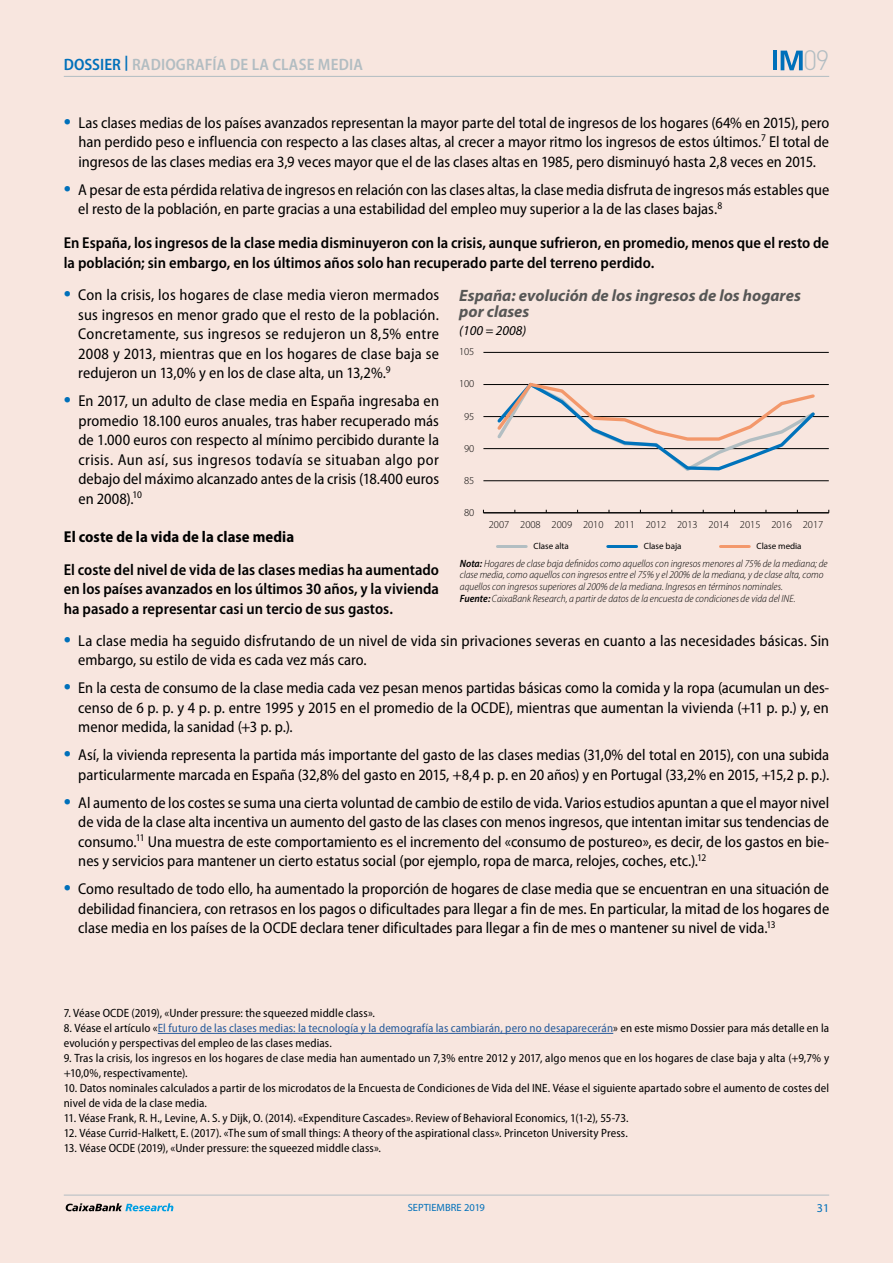
<style>
.page{position:relative;width:893px;height:1263px;background:#fff}
.page>*{position:absolute;margin:0;border:0;box-sizing:border-box;transform-origin:0 0}
.t1{font:300 27.6px "DIN Pro";color:#b2bdc2}
.t2{font:italic 700 16.5px/16.5px "Myriad Pro";color:#575756}
.t3{font:600 semi-condensed 16.5px "Myriad Pro";letter-spacing:.01em;color:#b2bdc2}
.t4{font:semi-condensed 15.75px/19.5px "Myriad Pro";color:#000;text-align:justify}
.t5{font:600 semi-condensed 15.75px/19.5px "Myriad Pro";color:#000}
.t6{font:700 semi-condensed 15.75px "Myriad Pro";letter-spacing:.005em;color:#000}
.t7{font:italic 13.5px "Myriad Pro";color:#000}
.t8{font:semi-condensed 12px/15px "Myriad Pro";letter-spacing:.01em;color:#000}
.t9{font:12px "Myriad Pro";color:#0070ba}
.t10{font:italic 300 semi-condensed 10.5px/11.7px "Myriad Pro";color:#000}
.t11{font:300 10.5px "Myriad Pro";color:#000}
.t12{font:10.5px "Myriad Pro";color:#0070ba}
.t13{font:9px "Myriad Pro";color:#000}
.s1{color:#0070ba}
.s2{font-weight:600;font-size:24px;color:#0070ba}
.s3{font-weight:600}
.s4{color:#275b9b}
</style>
<div class="page">
<div style="left:1px;top:0;width:892px;height:1263px;background:#f8e6df"></div>
<hr style="left:64px;top:76px;width:765px;height:1px;background:#b2bdc2">
<hr style="left:64px;top:1195px;width:765px;height:1px;background:#b2bdc2">
<svg style="left:66px;top:1203px;width:107px;height:8px"></svg>
<svg style="left:781px;top:51px;width:22px;height:19px"></svg>
<hr style="left:773px;top:51px;width:4px;height:19px;background:#0070ba">
<hr style="left:158px;top:1033px;width:455px;height:1px;background:#275b9b">
<hr style="left:483px;top:480px;width:346px;height:1px;background:#000">
<hr style="left:483px;top:448px;width:346px;height:1px;background:#000">
<hr style="left:483px;top:416px;width:346px;height:1px;background:#000">
<hr style="left:483px;top:384px;width:346px;height:1px;background:#000">
<hr style="left:483px;top:352px;width:346px;height:1px;background:#000">
<hr style="left:483px;top:512px;width:346px;height:1px;background:#000">
<svg style="left:494px;top:382px;width:324px;height:89px"></svg>
<hr style="left:497px;top:545px;width:29px;height:3px;background:#b2bec2">
<hr style="left:608px;top:545px;width:29px;height:3px;background:#0073bb">
<hr style="left:720px;top:545px;width:29px;height:3px;background:#f3986b">
<p class="t3" style="left:64px;top:55px;width:301px"><span class="s1">DOSSIER</span> <sup>|</sup> RADIOGRAFÍA DE LA CLASE MEDIA</p>
<h1 class="t1" style="left:803px;top:42px;width:28px">09</h1>
<p class="t4" style="left:78px;top:113px;width:752px;text-indent:-15px"><span class="s2">•</span> Las clases medias de los países avanzados representan la mayor parte del total de ingresos de los hogares (64% en 2015), pero han perdido peso e influencia con respecto a las clases altas, al crecer a mayor ritmo los ingresos de estos últimos.<sup>7</sup> El total de ingresos de las clases medias era 3,9 veces mayor que el de las clases altas en 1985, pero disminuyó hasta 2,8 veces en 2015.</p>
<p class="t4" style="left:78px;top:180px;width:752px;text-indent:-15px"><span class="s2">•</span> A pesar de esta pérdida relativa de ingresos en relación con las clases altas, la clase media disfruta de ingresos más estables que el resto de la población, en parte gracias a una estabilidad del empleo muy superior a la de las clases bajas.<sup>8</sup></p>
<p class="t5" style="left:64px;top:234px;width:767px">En España, los ingresos de la clase media disminuyeron con la crisis, aunque sufrieron, en promedio, menos que el resto de la población; sin embargo, en los últimos años solo han recuperado parte del terreno perdido.</p>
<p class="t4" style="left:78px;top:285px;width:362px;text-indent:-15px"><span class="s2">•</span> Con la crisis, los hogares de clase media vieron mermados sus ingresos en menor grado que el resto de la población.<br>Concretamente, sus ingresos se redujeron un 8,5% entre 2008 y 2013, mientras que en los hogares de clase baja se redujeron un 13,0% y en los de clase alta, un 13,2%.<sup>9</sup></p>
<p class="t4" style="left:78px;top:391px;width:362px;text-indent:-15px"><span class="s2">•</span> En 2017, un adulto de clase media en España ingresaba en promedio 18.100 euros anuales, tras haber recuperado más de 1.000 euros con respecto al mínimo percibido durante la crisis. Aun así, sus ingresos todavía se situaban algo por debajo del máximo alcanzado antes de la crisis (18.400 euros en 2008).<sup>10</sup></p>
<p class="t6" style="left:64px;top:528px;width:232px">El coste de la vida de la clase media</p>
<p class="t5" style="left:64px;top:560px;width:377px;text-align:justify">El coste del nivel de vida de las clases medias ha aumentado en los países avanzados en los últimos 30 años, y la vivienda ha pasado a representar casi un tercio de sus gastos.</p>
<p class="t4" style="left:78px;top:631px;width:752px;text-indent:-15px"><span class="s2">•</span> La clase media ha seguido disfrutando de un nivel de vida sin privaciones severas en cuanto a las necesidades básicas. Sin embargo, su estilo de vida es cada vez más caro.</p>
<p class="t4" style="left:78px;top:679px;width:752px;text-indent:-15px"><span class="s2">•</span> En la cesta de consumo de la clase media cada vez pesan menos partidas básicas como la comida y la ropa (acumulan un des&shy;censo de 6 p. p. y 4 p. p. entre 1995 y 2015 en el promedio de la OCDE), mientras que aumentan la vivienda (+11 p. p.) y, en menor medida, la sanidad (+3 p. p.).</p>
<p class="t4" style="left:64px;top:746px;width:767px;text-align:right"><span class="s2">•</span> Así, la vivienda representa la partida más importante del gasto de las clases medias (31,0% del total en 2015), con una subida particularmente marcada en España (32,8% del gasto en 2015, +8,4 p. p. en 20 años) y en Portugal (33,2% en 2015, +15,2 p. p.).</p>
<p class="t4" style="left:78px;top:793px;width:752px;text-indent:-15px"><span class="s2">•</span> Al aumento de los costes se suma una cierta voluntad de cambio de estilo de vida. Varios estudios apuntan a que el mayor nivel de vida de la clase alta incentiva un aumento del gasto de las clases con menos ingresos, que intentan imitar sus tendencias de consumo.<sup>11</sup> Una muestra de este comportamiento es el incremento del «consumo de postureo», es decir, de los gastos en bie&shy;nes y servicios para mantener un cierto estatus social (por ejemplo, ropa de marca, relojes, coches, etc.).<sup>12</sup></p>
<p class="t4" style="left:78px;top:880px;width:752px;text-indent:-15px"><span class="s2">•</span> Como resultado de todo ello, ha aumentado la proporción de hogares de clase media que se encuentran en una situación de debilidad financiera, con retrasos en los pagos o dificultades para llegar a fin de mes. En particular, la mitad de los hogares de clase media en los países de la OCDE declara tener dificultades para llegar a fin de mes o mantener su nivel de vida.<sup>13</sup></p>
<p class="t2" style="left:459px;top:286px;width:343px">España: evolución de los ingresos de los hogares por clases</p>
<p class="t7" style="left:459px;top:322px;width:69px">(100 = 2008)</p>
<p class="t11" style="left:459px;top:346px;width:17px">105</p>
<p class="t11" style="left:459px;top:378px;width:17px">100</p>
<p class="t11" style="left:464px;top:410px;width:12px">95</p>
<p class="t11" style="left:464px;top:442px;width:12px">90</p>
<p class="t11" style="left:464px;top:474px;width:12px">85</p>
<p class="t11" style="left:464px;top:506px;width:12px">80</p>
<p class="t11" style="left:489px;top:519px;width:336px">2007 2008 2009 2010 2011 2012 2013 2014 2015 2016 2017</p>
<p class="t13" style="left:533px;top:540px;width:37px">Clase alta</p>
<p class="t13" style="left:644px;top:540px;width:39px">Clase baja</p>
<p class="t13" style="left:757px;top:540px;width:47px">Clase media</p>
<p class="t10" style="left:460px;top:557px;width:369px"><span class="s3">Nota:</span> Hogares de clase baja definidoscomo aquellos con ingresos menores al 75% de la mediana; de clase media,como aquellos con ingresos entre el 75% y el 200% de la mediana,y de clase alta, como aquelloscon ingresos superiores al 200% de la mediana. Ingresosen términos nominales.<br><span class="s3">Fuente:</span> CaixaBank Research, a partir de datos de la encuesta de condiciones de vida del INE.</p>
<p class="t8" style="left:64px;top:1006px;width:313px">7. Véase OCDE (2019), «Under pressure: the squeezed middle class».</p>
<p class="t8" style="left:64px;top:1021px;width:767px">8. Véase el artículo «<span class="s4">El futuro de las clases medias: la tecnología y la demografía las cambiarán, pero no desaparecerán</span>» en este mismo Dossier para más detalle en la evolución y perspectivas del empleo de las clases medias.</p>
<p class="t8" style="left:64px;top:1051px;width:767px">9. Tras la crisis, los ingresos en los hogares de clase media han aumentado un 7,3% entre 2012 y 2017, algo menos que en los hogares de clase baja y alta (+9,7% y +10,0%, respectivamente).</p>
<p class="t8" style="left:64px;top:1081px;width:767px">10. Datos nominales calculados a partir de los microdatos de la Encuesta de Condiciones de Vida del INE. Véase el siguiente apartado sobre el aumento de costes del nivel de vida de la clase media.</p>
<p class="t8" style="left:64px;top:1111px;width:566px">11. Véase Frank, R. H., Levine, A. S. y Dijk, O. (2014). «Expenditure Cascades». Review of Behavioral Economics, 1(1-2), 55-73.</p>
<p class="t8" style="left:64px;top:1126px;width:565px">12. Véase Currid-Halkett, E. (2017). «The sum of small things: A theory of the aspirational class». Princeton University Press.</p>
<p class="t8" style="left:64px;top:1141px;width:319px">13. Véase OCDE (2019), «Under pressure: the squeezed middle class».</p>
<p class="t12" style="left:408px;top:1201px;width:78px">SEPTIEMBRE 2019</p>
<p class="t9" style="left:817px;top:1201px;width:14px">31</p>
</div>
